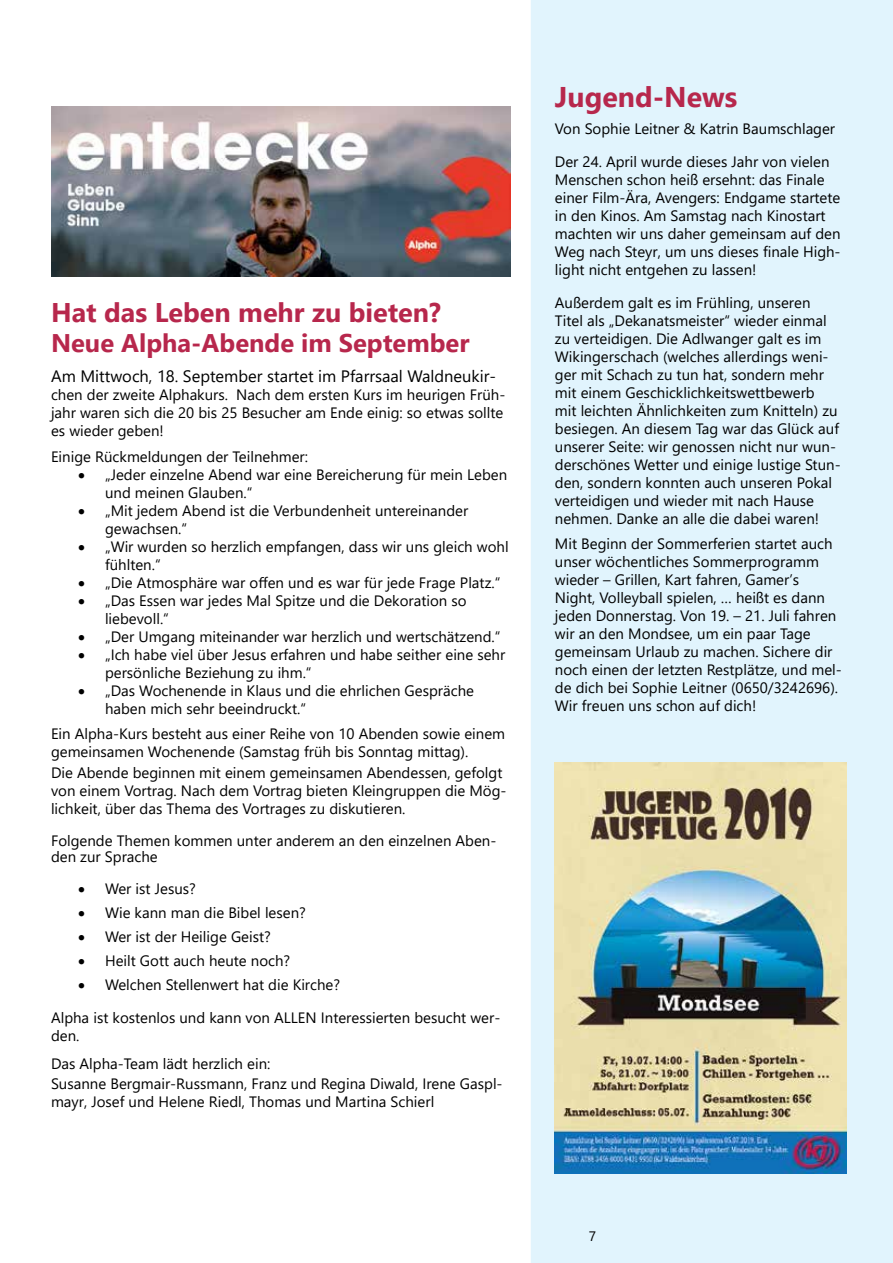
<style>
.page{position:relative;width:893px;height:1263px;background:#fff}
.page>*{position:absolute;margin:0;border:0;box-sizing:border-box;transform-origin:0 0}
.t1{font:700 28.5px "Segoe UI";color:#b7274c}
.t2{font:700 27px "Segoe UI";color:#b7274c}
.t3{font:700 25.5px "Segoe UI";color:#b7274c}
.t4{font:16.5px "Segoe UI";color:#000}
.t5{font:15px/18px "Segoe UI";color:#000}
.t6{font:13.65px "Segoe UI";color:#000}
</style>
<div class="page">
<img style="left:51px;top:106px;width:460px;height:170px">
<div style="left:531px;top:0;width:362px;height:1263px;background:#e1f4fd"></div>
<img style="left:555px;top:762px;width:291px;height:412px">
<h2 class="t2" style="left:51px;top:287px;width:391px">Hat das Leben mehr zu bieten?</h2>
<h3 class="t3" style="left:51px;top:319px;width:420px">Neue Alpha-Abende im September</h3>
<p class="t4" style="left:51px;top:361px;width:447px">Am Mittwoch, 18. September startet im Pfarrsaal Waldneukir-</p>
<p class="t5" style="left:51px;top:384px;width:456px">chen der zweite Alphakurs. Nach dem ersten Kurs im heurigen Früh&shy;jahr waren sich die 20 bis 25 Besucher am Ende einig: so etwas sollte es wieder geben!</p>
<p class="t5" style="left:51px;top:446px;width:259px">Einige Rückmeldungen der Teilnehmer:</p>
<p class="t5" style="left:105px;top:464px;width:404px;text-indent:-27px">• „Jeder einzelne Abend war eine Bereicherung für mein Leben und meinen Glauben.“</p>
<p class="t5" style="left:105px;top:500px;width:365px;text-indent:-27px">• „Mit jedem Abend ist die Verbundenheit untereinander gewachsen.“</p>
<p class="t5" style="left:105px;top:536px;width:405px;text-indent:-27px">• „Wir wurden so herzlich empfangen, dass wir uns gleich wohl fühlten.“</p>
<p class="t5" style="left:78px;top:572px;width:424px">• „Die Atmosphäre war offen und es war für jede Frage Platz.“</p>
<p class="t5" style="left:105px;top:590px;width:363px;text-indent:-27px">• „Das Essen war jedes Mal Spitze und die Dekoration so liebevoll.“</p>
<p class="t5" style="left:78px;top:626px;width:424px">• „Der Umgang miteinander war herzlich und wertschätzend.“</p>
<p class="t5" style="left:105px;top:644px;width:402px;text-indent:-27px">• „Ich habe viel über Jesus erfahren und habe seither eine sehr persönliche Beziehung zu ihm.“</p>
<p class="t5" style="left:105px;top:680px;width:370px;text-indent:-27px">• „Das Wochenende in Klaus und die ehrlichen Gespräche haben mich sehr beeindruckt.“</p>
<p class="t5" style="left:51px;top:723px;width:456px">Ein Alpha-Kurs besteht aus einer Reihe von 10 Abenden sowie einem gemeinsamen Wochenende (Samstag früh bis Sonntag mittag).</p>
<p class="t5" style="left:51px;top:762px;width:457px">Die Abende beginnen mit einem gemeinsamen Abendessen, gefolgt von einem Vortrag. Nach dem Vortrag bieten Kleingruppen die Mög&shy;lichkeit, über das Thema des Vortrages zu diskutieren.</p>
<p class="t5" style="left:51px;top:831px;width:447px;line-height:16.5px">Folgende Themen kommen unter anderem an den einzelnen Aben&shy;den zur Sprache</p>
<p class="t5" style="left:78px;top:878px;width:119px">• Wer ist Jesus?</p>
<p class="t5" style="left:78px;top:902px;width:229px">• Wie kann man die Bibel lesen?</p>
<p class="t5" style="left:78px;top:926px;width:194px">• Wer ist der Heilige Geist?</p>
<p class="t5" style="left:78px;top:950px;width:214px">• Heilt Gott auch heute noch?</p>
<p class="t5" style="left:78px;top:974px;width:264px">• Welchen Stellenwert hat die Kirche?</p>
<p class="t5" style="left:51px;top:1007px;width:451px">Alpha ist kostenlos und kann von ALLEN Interessierten besucht wer&shy;den.</p>
<p class="t5" style="left:51px;top:1053px;width:453px;line-height:19.5px">Das Alpha-Team lädt herzlich ein:<br>Susanne Bergmair-Russmann, Franz und Regina Diwald, Irene Gaspl-</p>
<p class="t5" style="left:51px;top:1091px;width:385px">mayr, Josef und Helene Riedl, Thomas und Martina Schierl</p>
<h1 class="t1" style="left:555px;top:70px;width:184px">Jugend-News</h1>
<p class="t5" style="left:555px;top:118px;width:282px">Von Sophie Leitner &amp; Katrin Baumschlager</p>
<p class="t5" style="left:555px;top:151px;width:287px">Der 24. April wurde dieses Jahr von vielen Menschen schon heiß ersehnt: das Finale einer Film-Ära, Avengers: Endgame startete in den Kinos. Am Samstag nach Kinostart machten wir uns daher gemeinsam auf den Weg nach Steyr, um uns dieses finale High&shy;light nicht entgehen zu lassen!</p>
<p class="t5" style="left:555px;top:292px;width:287px">Außerdem galt es im Frühling, unseren Titel als „Dekanatsmeister“ wieder einmal zu verteidigen. Die Adlwanger galt es im Wikingerschach (welches allerdings weni&shy;ger mit Schach zu tun hat, sondern mehr mit einem Geschicklichkeitswettbewerb<br>mit leichten Ähnlichkeiten zum Knitteln) zu besiegen. An diesem Tag war das Glück auf unserer Seite: wir genossen nicht nur wun&shy;derschönes Wetter und einige lustige Stun&shy;den, sondern konnten auch unseren Pokal verteidigen und wieder mit nach Hause nehmen. Danke an alle die dabei waren!</p>
<p class="t5" style="left:555px;top:534px;width:288px">Mit Beginn der Sommerferien startet auch unser wöchentliches Sommerprogramm wieder – Grillen, Kart fahren, Gamer’s Night, Volleyball spielen, … heißt es dann jeden Donnerstag. Von 19. – 21. Juli fahren wir an den Mondsee, um ein paar Tage gemeinsam Urlaub zu machen. Sichere dir noch einen der letzten Restplätze, und mel&shy;de dich bei Sophie Leitner (0650/3242696).<br>Wir freuen uns schon auf dich!</p>
<p class="t6" style="left:589px;top:1223px;width:9px">7</p>
</div>
